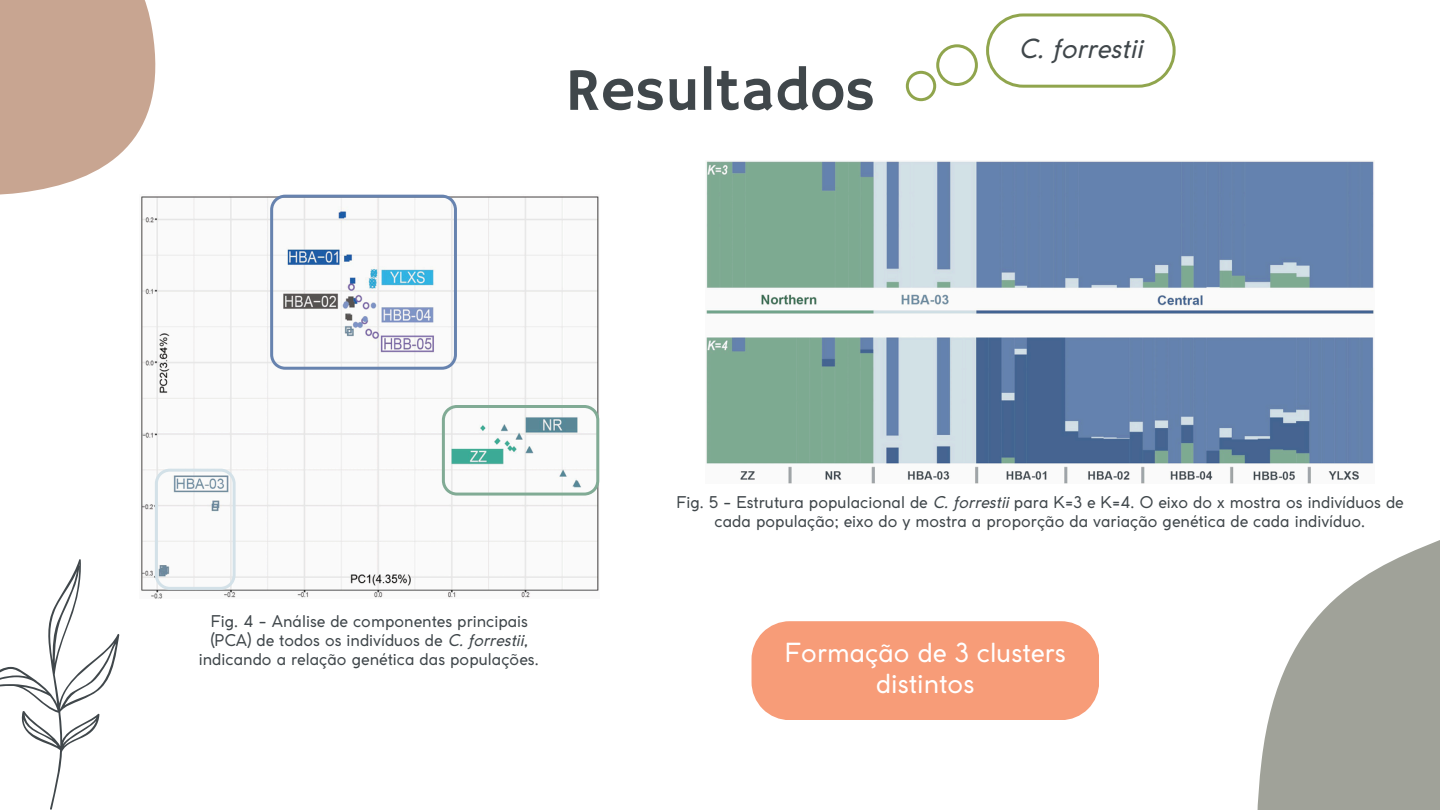
<style>
.page{position:relative;width:1440px;height:810px;background:#fff}
.page>*{position:absolute;margin:0;border:0;box-sizing:border-box;transform-origin:0 0}
.t1{font:60px "Hammersmith One";color:#40474b}
.t2{font:26px/30.8px "Coco Gothic";color:#fff;text-align:center}
.t3{font:italic 26px "Coco Gothic";color:#40474b}
.t4{font:16px/18.8px "Coco Gothic";color:#40474b;text-align:center}
.s1{font-style:italic}
</style>
<div class="page">
<div style="left:0;top:0;width:155px;height:194px;background:#c8a591"></div>
<svg style="left:1257px;top:540px;width:183px;height:270px;fill:#a0a299"></svg>
<svg style="left:0;top:559px;width:119px;height:251px"></svg>
<img style="left:141px;top:196px;width:458px;height:403px">
<img style="left:706px;top:161px;width:668px;height:323px">
<svg style="left:986px;top:13px;width:190px;height:75px"></svg>
<svg style="left:906px;top:44px;width:72px;height:57px"></svg>
<svg style="left:270px;top:195px;width:187px;height:174px"></svg>
<svg style="left:442px;top:405px;width:157px;height:91px"></svg>
<svg style="left:155px;top:469px;width:81px;height:121px"></svg>
<div style="left:752px;top:621px;width:347px;height:99px;background:#f79c78"></div>
<h1 class="t1" style="left:565px;top:56px;width:311px">Resultados</h1>
<p class="t3" style="left:1019px;top:38px;width:125px">C. forrestii</p>
<p class="t4" style="left:199px;top:613px;width:341px">Fig. 4 - Análise de componentes principais (PCA) de todos os indivíduos de <span class="s1">C. forrestii, </span>indicando a relação genética das populações.</p>
<h2 class="t4" style="left:676px;top:495px;width:729px">Fig. 5 - Estrutura populacional de <span class="s1">C. forrestii</span> para K=3 e K=4. O eixo do x mostra os indivíduos de cada população; eixo do y mostra a proporção da variação genética de cada indivíduo.</h2>
<p class="t2" style="left:785px;top:640px;width:282px">Formação de 3 clusters distintos</p>
</div>
